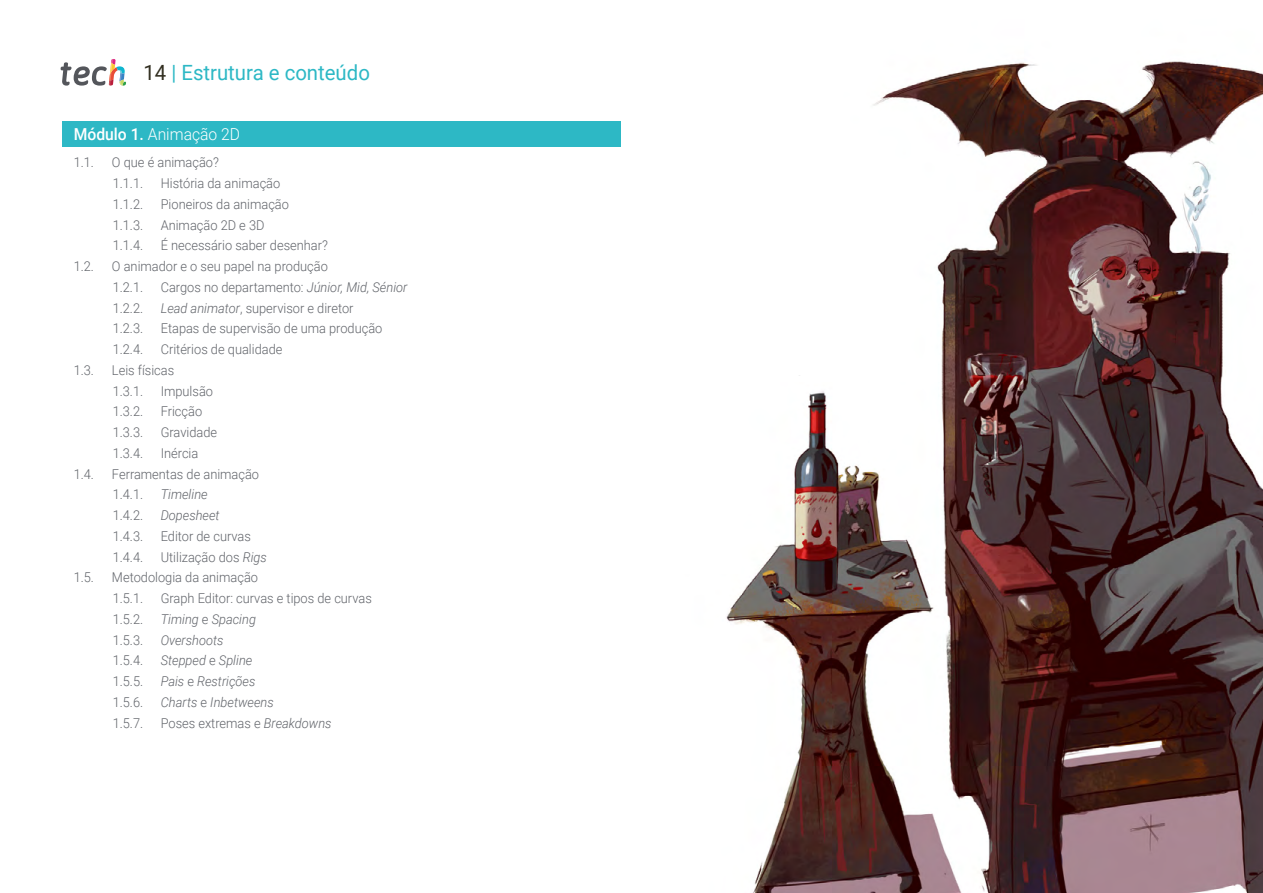
<style>
.page{position:relative;width:1263px;height:893px;background:#fff}
.page>*{position:absolute;margin:0;border:0;box-sizing:border-box;transform-origin:0 0}
.t1{font:21px "Roboto";color:#2db8c5}
.t2{font:300 16.5px "Roboto";color:#fff;scale:.95 1}
.t3{font:300 13.5px/20.7px "Roboto";color:#61646a;scale:.95 1}
.t4{font:italic 300 13.5px "Roboto";color:#61646a;scale:.95 1}
.s1{color:#312e20}
.s2{font-weight:500}
.s3{font-style:italic}
.s4{font-style:normal}
</style>
<div class="page">
<div style="left:63px;top:122px;width:558px;height:25px;background:#2db8c5"></div>
<svg style="left:61px;top:59px;width:65px;height:27px"></svg>
<img style="left:726px;top:61px;width:537px;height:832px">
<h1 class="t1" style="left:144px;top:57px;width:228px"><span class="s1">14</span> | Estrutura e conteúdo</h1>
<p class="t2" style="left:74px;top:123px;width:177px"><span class="s2">Módulo 1.</span> Animação 2D</p>
<p class="t3" style="left:74px;top:152px;width:23px">1.1.</p>
<p class="t3" style="left:112px;top:152px;width:114px">O que é animação?<br>1.1.1.</p>
<p class="t3" style="left:161px;top:173px;width:127px">História da animação</p>
<p class="t3" style="left:113px;top:193px;width:34px">1.1.2.</p>
<p class="t3" style="left:161px;top:193px;width:137px">Pioneiros da animação</p>
<p class="t3" style="left:113px;top:214px;width:34px">1.1.3.</p>
<p class="t3" style="left:161px;top:214px;width:111px">Animação 2D e 3D</p>
<p class="t3" style="left:113px;top:235px;width:34px">1.1.4.</p>
<p class="t3" style="left:161px;top:235px;width:177px">É necessário saber desenhar?</p>
<p class="t3" style="left:74px;top:256px;width:23px">1.2.</p>
<p class="t3" style="left:112px;top:256px;width:229px">O animador e o seu papel na produção<br>1.2.1.</p>
<p class="t3" style="left:161px;top:276px;width:261px">Cargos no departamento: <span class="s3">Júnior, Mid, Sénior</span></p>
<p class="t3" style="left:113px;top:297px;width:34px">1.2.2.</p>
<p class="t3" style="left:161px;top:297px;width:204px"><span class="s3">Lead animator</span>, supervisor e diretor</p>
<p class="t3" style="left:113px;top:318px;width:34px">1.2.3.</p>
<p class="t3" style="left:161px;top:318px;width:235px">Etapas de supervisão de uma produção</p>
<p class="t3" style="left:113px;top:339px;width:34px">1.2.4.</p>
<p class="t3" style="left:161px;top:339px;width:130px">Critérios de qualidade</p>
<p class="t3" style="left:74px;top:359px;width:23px">1.3.</p>
<p class="t3" style="left:112px;top:359px;width:67px">Leis físicas<br>1.3.1.</p>
<p class="t3" style="left:161px;top:380px;width:57px">Impulsão</p>
<p class="t3" style="left:113px;top:401px;width:34px">1.3.2.</p>
<p class="t3" style="left:161px;top:401px;width:45px">Fricção</p>
<p class="t3" style="left:113px;top:422px;width:34px">1.3.3.</p>
<p class="t3" style="left:161px;top:422px;width:61px">Gravidade</p>
<p class="t3" style="left:113px;top:442px;width:34px">1.3.4.</p>
<p class="t3" style="left:161px;top:442px;width:41px">Inércia</p>
<p class="t3" style="left:74px;top:463px;width:23px">1.4.</p>
<p class="t3" style="left:112px;top:463px;width:156px">Ferramentas de animação<br>1.4.1.</p>
<p class="t4" style="left:161px;top:485px;width:51px">Timeline</p>
<p class="t3" style="left:113px;top:505px;width:34px">1.4.2.</p>
<p class="t4" style="left:161px;top:506px;width:64px">Dopesheet</p>
<p class="t3" style="left:113px;top:525px;width:34px">1.4.3.</p>
<p class="t3" style="left:161px;top:525px;width:96px">Editor de curvas</p>
<p class="t3" style="left:113px;top:546px;width:34px">1.4.4.</p>
<p class="t3" style="left:161px;top:546px;width:113px">Utilização dos <span class="s3">Rigs</span></p>
<p class="t3" style="left:74px;top:567px;width:23px">1.5.</p>
<p class="t3" style="left:112px;top:567px;width:155px">Metodologia da animação<br>1.5.1.</p>
<p class="t3" style="left:161px;top:588px;width:224px">Graph Editor: curvas e tipos de curvas</p>
<p class="t3" style="left:113px;top:608px;width:34px">1.5.2.</p>
<p class="t4" style="left:161px;top:610px;width:102px">Timing <span class="s4">e</span> Spacing</p>
<p class="t3" style="left:113px;top:629px;width:34px">1.5.3.</p>
<p class="t4" style="left:161px;top:630px;width:68px">Overshoots</p>
<p class="t3" style="left:113px;top:650px;width:34px">1.5.4.</p>
<p class="t4" style="left:161px;top:651px;width:98px">Stepped <span class="s4">e</span> Spline</p>
<p class="t3" style="left:113px;top:671px;width:34px">1.5.5.</p>
<p class="t4" style="left:161px;top:672px;width:101px">Pais <span class="s4">e</span> Restrições</p>
<p class="t3" style="left:113px;top:691px;width:34px">1.5.6.</p>
<p class="t4" style="left:161px;top:693px;width:120px">Charts <span class="s4">e</span> Inbetweens</p>
<p class="t3" style="left:113px;top:712px;width:34px">1.5.7.</p>
<p class="t3" style="left:161px;top:712px;width:181px">Poses extremas e <span class="s3">Breakdowns</span></p>
</div>
